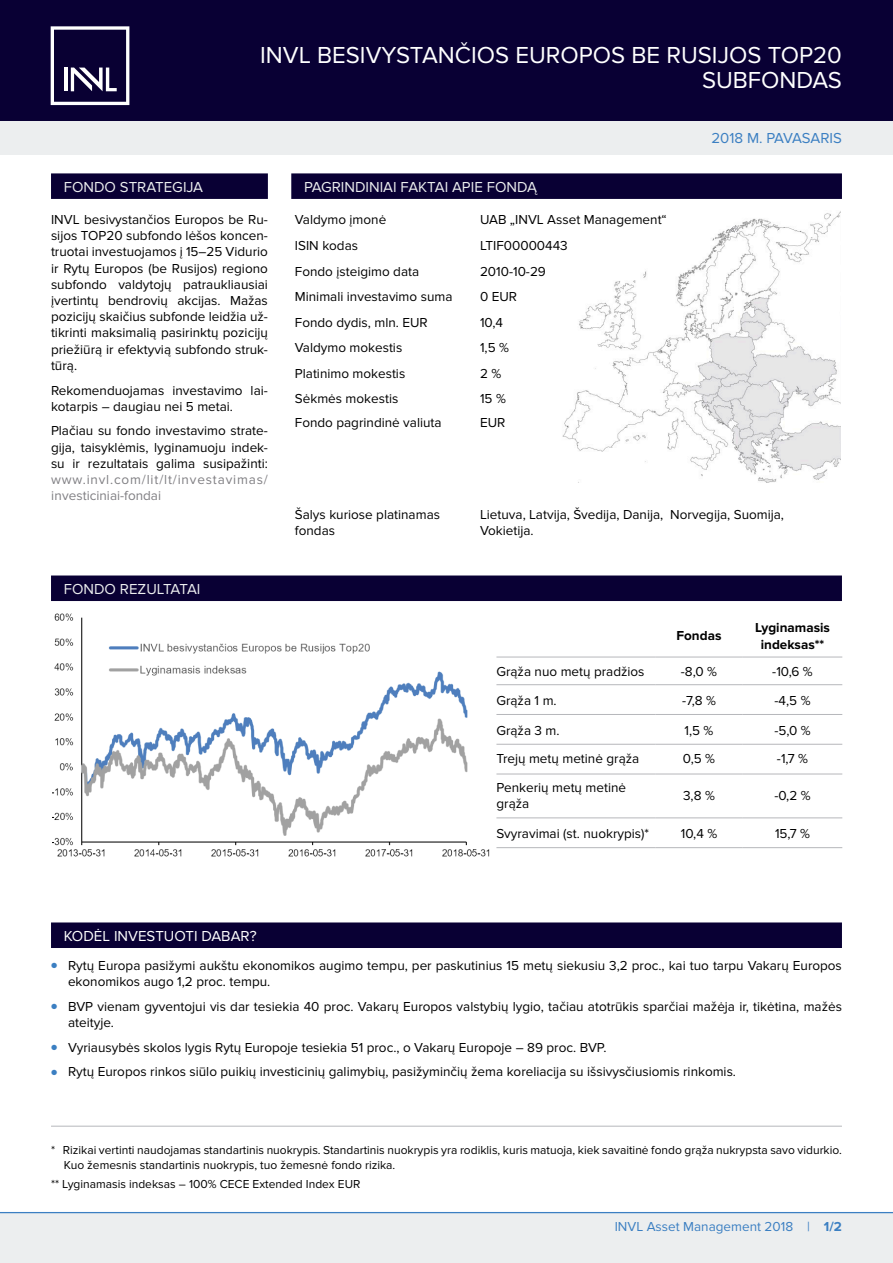
<style>
.page{position:relative;width:893px;height:1263px;background:#fff}
.page>*{position:absolute;margin:0;border:0;box-sizing:border-box;transform-origin:0 0}
.t1{font:24px/25.5px "Proxima Nova";color:#fff;text-align:right}
.antraste_4_-_MĖLYNA{font:15px "Proxima Nova";color:#eceeef}
.antraste_2{font:15px "Proxima Nova";color:#fff}
.t2{font:15px "Proxima Nova";color:#3b7fc2}
.textas_justify{font:13.5px/16.2px "Proxima Nova";color:#000}
.t3{font:13.5px "Proxima Nova";color:#3b7fc2}
.t4{font:700 13.5px/16.2px "Proxima Nova";color:#000;text-align:center}
.t5{font:12px/14.4px "Proxima Nova";color:#000}
.s1{color:#807f83}
.s2{font-weight:300;font-size:9px;color:#3b7fc2}
.s3{font-weight:700}
</style>
<div class="page">
<div style="left:0;top:117px;width:893px;height:37px;background:#eceeef"></div>
<div style="left:0;top:0;width:893px;height:120px;background:#090034"></div>
<div style="left:0;top:1212px;width:893px;height:51px;background:#eceeef"></div>
<hr style="left:0;top:1212px;width:893px;height:1px;background:#3b7fc2">
<svg style="left:51px;top:26px;width:78px;height:79px"></svg>
<img style="left:53px;top:613px;width:437px;height:244px">
<img style="left:562px;top:212px;width:278px;height:271px">
<div style="left:51px;top:575px;width:791px;height:26px;background:#090034"></div>
<hr style="left:496px;top:657px;width:159px;height:1px;background:#b6b7bb">
<hr style="left:655px;top:657px;width:88px;height:1px;background:#b6b7bb">
<hr style="left:743px;top:657px;width:99px;height:1px;background:#b6b7bb">
<hr style="left:496px;top:684px;width:159px;height:1px;background:#b6b7bb">
<hr style="left:655px;top:684px;width:88px;height:1px;background:#b6b7bb">
<hr style="left:743px;top:684px;width:99px;height:1px;background:#b6b7bb">
<hr style="left:496px;top:714px;width:159px;height:1px;background:#b6b7bb">
<hr style="left:655px;top:714px;width:88px;height:1px;background:#b6b7bb">
<hr style="left:743px;top:714px;width:99px;height:1px;background:#b6b7bb">
<hr style="left:496px;top:744px;width:159px;height:1px;background:#b6b7bb">
<hr style="left:655px;top:744px;width:88px;height:1px;background:#b6b7bb">
<hr style="left:743px;top:744px;width:99px;height:1px;background:#b6b7bb">
<hr style="left:496px;top:774px;width:159px;height:1px;background:#b6b7bb">
<hr style="left:655px;top:774px;width:88px;height:1px;background:#b6b7bb">
<hr style="left:743px;top:774px;width:99px;height:1px;background:#b6b7bb">
<hr style="left:496px;top:817px;width:159px;height:1px;background:#b6b7bb">
<hr style="left:655px;top:817px;width:88px;height:1px;background:#b6b7bb">
<hr style="left:743px;top:817px;width:99px;height:1px;background:#b6b7bb">
<hr style="left:496px;top:847px;width:159px;height:1px;background:#b6b7bb">
<hr style="left:655px;top:847px;width:88px;height:1px;background:#b6b7bb">
<hr style="left:743px;top:847px;width:99px;height:1px;background:#b6b7bb">
<div style="left:51px;top:922px;width:791px;height:26px;background:#090034"></div>
<div style="left:51px;top:173px;width:217px;height:26px;background:#090034"></div>
<div style="left:291px;top:173px;width:551px;height:26px;background:#090034"></div>
<hr style="left:51px;top:1126px;width:791px;height:1px;background:#b6b7bb">
<p class="t1" style="left:260px;top:42px;width:583px">INVL BESIVYSTANČIOS EUROPOS BE RUSIJOS TOP20<br>SUBFONDAS</p>
<p class="antraste_4_-_MĖLYNA" style="left:64px;top:178px;width:141px">FONDO STRATEGIJA</p>
<p class="antraste_4_-_MĖLYNA" style="left:304px;top:178px;width:234px">PAGRINDINIAI FAKTAI APIE FONDĄ</p>
<p class="textas_justify" style="left:51px;top:212px;width:218px;text-align:justify">INVL besivystančios Europos be Ru&shy;sijos TOP20 subfondo lėšos koncen&shy;truotai investuojamos į 15–25 Vidurio ir Rytų Europos (be Rusijos) regiono subfondo valdytojų patraukliausiai įvertintų bendrovių akcijas. Mažas pozicijų skaičius subfonde leidžia už&shy;tikrinti maksimalią pasirinktų pozicijų priežiūrą ir efektyvią subfondo struk&shy;tūrą.</p>
<p class="textas_justify" style="left:51px;top:382px;width:218px">Rekomenduojamas investavimo lai&shy;kotarpis – daugiau nei 5 metai.</p>
<p class="textas_justify" style="left:51px;top:423px;width:218px;text-align:justify">Plačiau su fondo investavimo strate&shy;gija, taisyklėmis, lyginamuoju indek&shy;su ir rezultatais galima susipažinti: <span class="s1">www.invl.com/lit/lt/investavimas/ investiciniai-fondai</span></p>
<p class="textas_justify" style="left:295px;top:212px;width:93px">Valdymo įmonė</p>
<p class="textas_justify" style="left:480px;top:212px;width:188px">UAB „INVL Asset Management“</p>
<p class="textas_justify" style="left:295px;top:238px;width:65px">ISIN kodas</p>
<p class="textas_justify" style="left:480px;top:238px;width:89px">LTIF00000443</p>
<p class="textas_justify" style="left:295px;top:263px;width:126px">Fondo įsteigimo data</p>
<p class="textas_justify" style="left:480px;top:263px;width:67px">2010-10-29</p>
<p class="textas_justify" style="left:295px;top:289px;width:159px">Minimali investavimo suma</p>
<p class="textas_justify" style="left:480px;top:289px;width:39px">0 EUR</p>
<p class="textas_justify" style="left:295px;top:314px;width:134px">Fondo dydis, mln. EUR</p>
<p class="textas_justify" style="left:480px;top:314px;width:25px">10,4</p>
<p class="textas_justify" style="left:295px;top:340px;width:109px">Valdymo mokestis</p>
<p class="textas_justify" style="left:480px;top:340px;width:30px">1,5 %</p>
<p class="textas_justify" style="left:295px;top:365px;width:112px">Platinimo mokestis</p>
<p class="textas_justify" style="left:480px;top:365px;width:23px">2 %</p>
<p class="textas_justify" style="left:295px;top:391px;width:105px">Sėkmės mokestis</p>
<p class="textas_justify" style="left:480px;top:391px;width:27px">15 %</p>
<p class="textas_justify" style="left:295px;top:415px;width:148px">Fondo pagrindinė valiuta</p>
<p class="textas_justify" style="left:480px;top:415px;width:27px">EUR</p>
<p class="t2" style="left:711px;top:130px;width:132px">2018 M. PAVASARIS</p>
<p class="antraste_4_-_MĖLYNA" style="left:64px;top:580px;width:138px">FONDO REZULTATAI</p>
<p class="textas_justify" style="left:295px;top:506px;width:147px">Šalys kuriose platinamas fondas</p>
<p class="textas_justify" style="left:480px;top:506px;width:306px">Lietuva, Latvija, Švedija, Danija, Norvegija, Suomija,<br>Vokietija.</p>
<p class="t4" style="left:676px;top:628px;width:46px">Fondas</p>
<p class="t4" style="left:755px;top:620px;width:76px">Lyginamasis indeksas**</p>
<p class="textas_justify" style="left:496px;top:664px;width:150px">Grąža nuo metų pradžios</p>
<p class="textas_justify" style="left:681px;top:664px;width:38px">-8,0 %</p>
<p class="textas_justify" style="left:772px;top:664px;width:42px">-10,6 %</p>
<p class="textas_justify" style="left:496px;top:692px;width:62px">Grąža 1 m.</p>
<p class="textas_justify" style="left:682px;top:692px;width:35px">-7,8 %</p>
<p class="textas_justify" style="left:774px;top:692px;width:38px">-4,5 %</p>
<p class="textas_justify" style="left:496px;top:722px;width:65px">Grąža 3 m.</p>
<p class="textas_justify" style="left:684px;top:722px;width:30px">1,5 %</p>
<p class="textas_justify" style="left:774px;top:722px;width:38px">-5,0 %</p>
<p class="textas_justify" style="left:496px;top:750px;width:144px">Trejų metų metinė grąža</p>
<p class="textas_justify" style="left:683px;top:750px;width:34px">0,5 %</p>
<p class="textas_justify" style="left:777px;top:750px;width:33px">-1,7 %</p>
<p class="textas_justify" style="left:496px;top:779px;width:131px">Penkerių metų metinė grąža</p>
<p class="textas_justify" style="left:683px;top:787px;width:33px">3,8 %</p>
<p class="textas_justify" style="left:774px;top:787px;width:38px">-0,2 %</p>
<p class="textas_justify" style="left:496px;top:826px;width:154px">Svyravimai (st. nuokrypis)*</p>
<p class="textas_justify" style="left:681px;top:826px;width:38px">10,4 %</p>
<p class="textas_justify" style="left:775px;top:826px;width:37px">15,7 %</p>
<p class="antraste_2" style="left:64px;top:927px;width:194px">KODĖL INVESTUOTI DABAR?</p>
<p class="textas_justify" style="left:68px;top:957px;width:775px;text-indent:-17px"><span class="s2">●</span> Rytų Europa pasižymi aukštu ekonomikos augimo tempu, per paskutinius 15 metų siekusiu 3,2 proc., kai tuo tarpu Vakarų Europos ekonomikos augo 1,2 proc. tempu.</p>
<p class="textas_justify" style="left:68px;top:998px;width:775px;text-indent:-17px"><span class="s2">●</span> BVP vienam gyventojui vis dar tesiekia 40 proc. Vakarų Europos valstybių lygio, tačiau atotrūkis sparčiai mažėja ir, tikėtina, mažės ateityje.</p>
<p class="textas_justify" style="left:51px;top:1039px;width:557px"><span class="s2">●</span> Vyriausybės skolos lygis Rytų Europoje tesiekia 51 proc., o Vakarų Europoje – 89 proc. BVP.</p>
<p class="textas_justify" style="left:51px;top:1064px;width:686px"><span class="s2">●</span> Rytų Europos rinkos siūlo puikių investicinių galimybių, pasižyminčių žema koreliacija su išsivysčiusiomis rinkomis.</p>
<p class="t5" style="left:64px;top:1143px;width:780px;text-indent:-13px">* Rizikai vertinti naudojamas standartinis nuokrypis. Standartinis nuokrypis yra rodiklis, kuris matuoja, kiek savaitinė fondo grąža nukrypsta savo vidurkio.<br>Kuo žemesnis standartinis nuokrypis, tuo žemesnė fondo rizika.</p>
<p class="t5" style="left:51px;top:1176px;width:311px">** Lyginamasis indeksas – 100% CECE Extended Index EUR</p>
<p class="t3" style="left:615px;top:1219px;width:229px">INVL Asset Management 2018 | <span class="s3">1/2</span></p>
</div>
